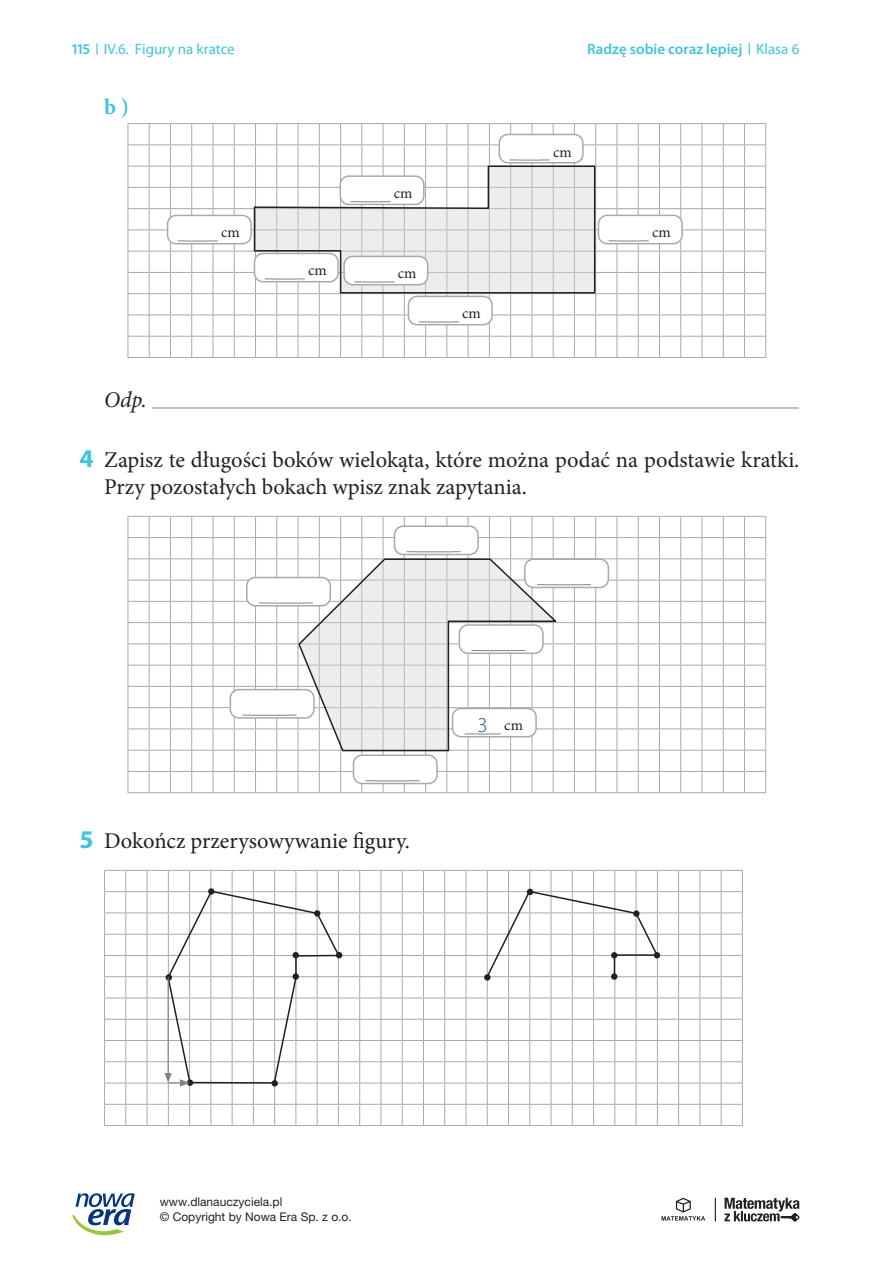
<style>
.page{position:relative;width:893px;height:1263px;background:#fff}
.page>*{position:absolute;margin:0;border:0;box-sizing:border-box;transform-origin:0 0}
.t1{font:700 25.5px "Myriad Pro";color:#3fc4e0}
.t2{font:22.5px/27px "Minion Pro";color:#231f20}
.t3{font:italic 22.5px "Minion Pro";color:#231f20}
.t4{font:700 22.5px "Minion Pro";color:#3fc4e0}
.t5{font:600 15px "Myriad Pro";color:#3fc4e0}
.t6{font:15px "Myriad Pro";color:#3fc4e0}
.t7{font:15px "Minion Pro";color:#231f20}
.t8{font:12px/15px "Helvetica Neue LT Pro";color:#231f20}
.s1{font-weight:600}
.s2{font-weight:400}
.s3{font-family:"Myriad Pro";font-weight:300;font-size:21px;color:#0e59a9}
</style>
<div class="page">
<hr style="left:152px;top:408px;width:647px;height:1px;background:#808285">
<svg style="left:104px;top:870px;width:639px;height:256px"></svg>
<div style="left:611px;top:973px;width:6px;height:7px;background:#231f20;border-radius:50%"></div>
<svg style="left:128px;top:123px;width:638px;height:235px"></svg>
<div style="left:408px;top:296px;width:85px;height:29px;border:2px solid #a8a9ad;border-radius:9px"></div>
<svg style="left:128px;top:516px;width:638px;height:277px"></svg>
<div style="left:353px;top:754px;width:85px;height:30px;border:2px solid #a8a9ad;border-radius:9px"></div>
<svg style="left:72px;top:1193px;width:63px;height:43px"></svg>
<svg style="left:724px;top:1198px;width:76px;height:24px"></svg>
<svg style="left:661px;top:1198px;width:44px;height:22px"></svg>
<svg style="left:715px;top:1198px;width:1px;height:23px"></svg>
<svg style="left:96px;top:43px;width:2px;height:12px"></svg>
<svg style="left:749px;top:43px;width:1px;height:12px"></svg>
<p class="t6" style="left:72px;top:41px;width:164px"><span class="s1">115</span> IV.6. Figury na kratce</p>
<p class="t5" style="left:587px;top:40px;width:214px">Radzę sobie coraz lepiej <span class="s2">Klasa 6</span></p>
<p class="t4" style="left:104px;top:91px;width:26px">b )</p>
<p class="t7" style="left:221px;top:223px;width:20px">cm</p>
<p class="t7" style="left:308px;top:261px;width:20px">cm</p>
<p class="t7" style="left:394px;top:183px;width:20px">cm</p>
<p class="t7" style="left:398px;top:264px;width:20px">cm</p>
<p class="t7" style="left:462px;top:304px;width:20px">cm</p>
<p class="t7" style="left:553px;top:142px;width:20px">cm</p>
<p class="t7" style="left:652px;top:223px;width:20px">cm</p>
<p class="t1" style="left:80px;top:444px;width:16px">4</p>
<p class="t3" style="left:104px;top:384px;width:44px">Odp.</p>
<p class="t2" style="left:104px;top:446px;width:697px">Zapisz te długości boków wielokąta, które można podać na podstawie kratki.<br>Przy pozostałych bokach wpisz znak zapytania.</p>
<p class="t1" style="left:80px;top:825px;width:16px">5</p>
<p class="t2" style="left:104px;top:827px;width:307px">Dokończ przerysowywanie figury.</p>
<p class="t7" style="left:477px;top:716px;width:47px"><span class="s3">3</span> cm</p>
<p class="t8" style="left:160px;top:1194px;width:194px">www.dlanauczyciela.pl<br>© Copyright by Nowa Era Sp. z o.o.</p>
</div>
